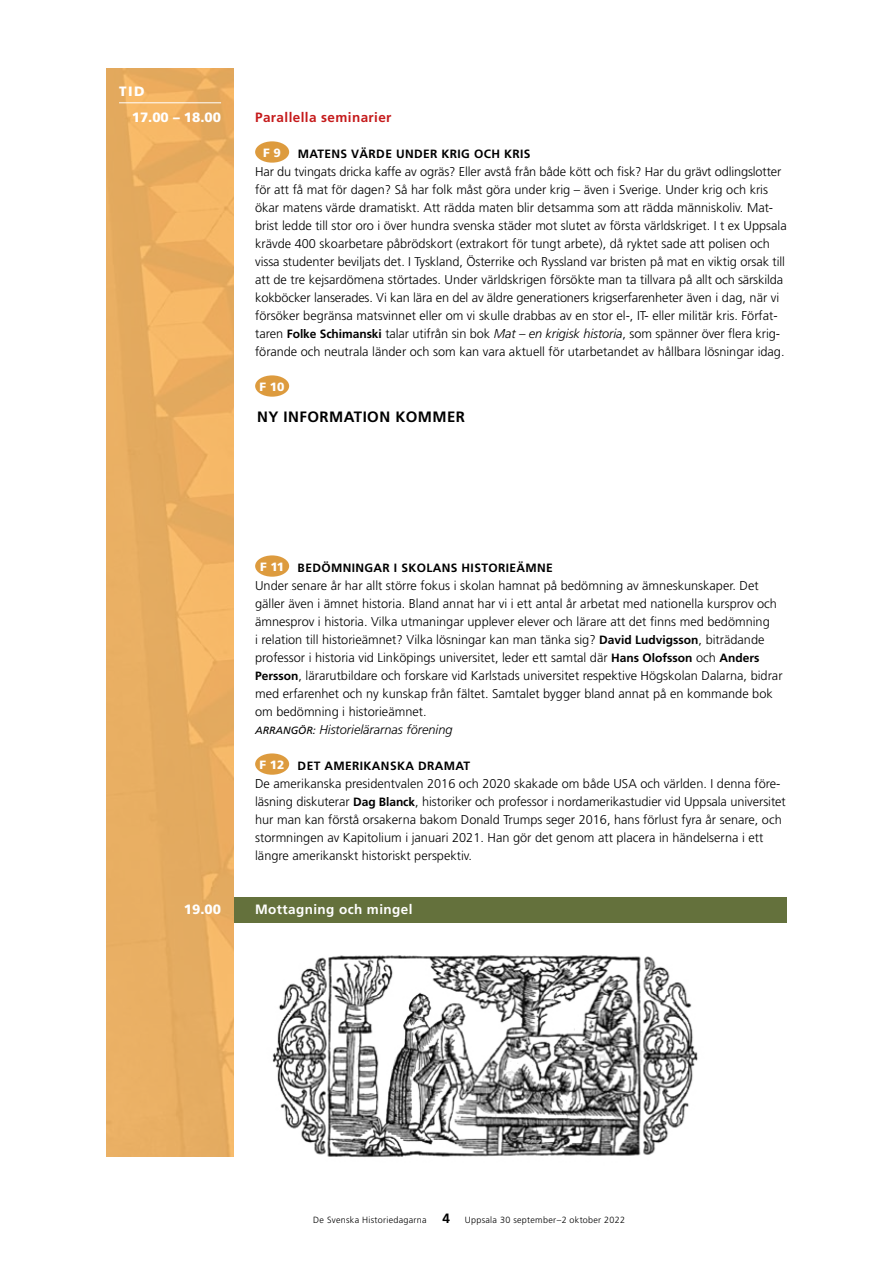
<style>
.page{position:relative;width:893px;height:1263px;background:#fff}
.page>*{position:absolute;margin:0;border:0;box-sizing:border-box;transform-origin:0 0}
.t1{font:700 15px "Frutiger";letter-spacing:.03em;color:#000}
.t2{font:700 13.5px "Frutiger";letter-spacing:.03em;color:#c51a1b}
.t3{font:900 13.5px "Frutiger";color:#fff}
.t4{font:700 13.5px "Frutiger";letter-spacing:.03em;color:#fff}
.t5{font:300 12.75px/18px "Frutiger";color:#000}
.t6{font:700 12px "Frutiger";letter-spacing:.03em;color:#000}
.t7{font:900 12px "Frutiger";color:#fff}
.t8{font:300 9px "Frutiger";letter-spacing:.03em;color:#000}
.s1{font-weight:700;color:#000}
.s2{font-weight:700;font-size:12px}
.s3{font-style:italic}
.s4{font-weight:900;color:#fff}
.s5{font-weight:400;font-style:italic;font-size:10.5px}
.s6{font-weight:700;font-size:13.5px}
</style>
<div class="page">
<div style="left:234px;top:897px;width:553px;height:25px;background:#64713c"></div>
<div style="left:106px;top:68px;width:128px;height:1089px;background:linear-gradient(to right,#e7ad62,#edb062)"></div>
<div style="left:255px;top:141px;width:34px;height:22px;background:#dd9b3e;border-radius:50%"></div>
<div style="left:255px;top:375px;width:34px;height:22px;background:#dd9b3e;border-radius:50%"></div>
<div style="left:255px;top:555px;width:34px;height:22px;background:#dd9b3e;border-radius:50%"></div>
<div style="left:255px;top:753px;width:34px;height:22px;background:#dd9b3e;border-radius:50%"></div>
<hr style="left:119px;top:102px;width:102px;height:1px;background:#fff">
<img style="left:272px;top:955px;width:426px;height:203px">
<p class="t3" style="left:119px;top:83px;width:27px">Tid</p>
<p class="t3" style="left:132px;top:109px;width:91px">17.00 – 18.00</p>
<p class="t2" style="left:255px;top:109px;width:138px">Parallella seminarier</p>
<p class="t7" style="left:263px;top:145px;width:40px">F 9 <span class="s1">Ma</span></p>
<p class="t6" style="left:317px;top:147px;width:89px">tens värde und</p>
<p class="t6" style="left:423px;top:147px;width:109px">er krig och kris</p>
<p class="t5" style="left:255px;top:163px;width:533px">Har du tvingats dricka kaffe av ogräs? Eller avstå från både kött och fisk? Har du grävt odlingslotter för att få mat för dagen? Så har folk måst göra under krig – även i Sverige. Under krig och kris ökar matens värde dramatiskt. Att rädda maten blir detsamma som att rädda människoliv. Mat&shy;brist ledde till stor oro i över hundra svenska städer mot slutet av första världskriget. I t ex Uppsala krävde 400 skoarbetare påbrödskort (extrakort för tungt arbete), då ryktet sade att polisen och vissa studenter beviljats det. I Tyskland, Österrike och Ryssland var bristen på mat en viktig orsak till att de tre kejsardömena störtades. Under världskrigen försökte man ta tillvara på allt och särskilda kokböcker lanserades. Vi kan lära en del av äldre generationers krigserfarenheter även i dag, när vi försöker begränsa matsvinnet eller om vi skulle drabbas av en stor el-, IT- eller militär kris. Förfat&shy;taren <span class="s2">Folke Schimanski</span> talar utifrån sin bok <span class="s3">Mat – en krigisk historia</span>, som spänner över flera krig&shy;förande och neutrala länder och som kan vara aktuell för utarbetandet av hållbara lösningar idag.</p>
<p class="t7" style="left:260px;top:379px;width:27px">F 10</p>
<p class="t1" style="left:257px;top:408px;width:42px">Ny info</p>
<p class="t1" style="left:320px;top:408px;width:147px">rmation kommer</p>
<p class="t6" style="left:260px;top:561px;width:105px"><span class="s4">F 11</span> Bedömninga</p>
<p class="t6" style="left:383px;top:561px;width:172px">r i skolans historieämne</p>
<p class="t5" style="left:255px;top:577px;width:529px">Under senare år har allt större fokus i skolan hamnat på bedömning av ämneskunskaper. Det gäller även i ämnet historia. Bland annat har vi i ett antal år arbetat med nationella kursprov och ämnesprov i historia. Vilka utmaningar upplever elever och lärare att det finns med bedömning<br>i relation till historieämnet? Vilka lösningar kan man tänka sig? <span class="s2">David Ludvigsson</span>, biträdande professor i historia vid Linköpings universitet, leder ett samtal där <span class="s2">Hans Olofsson</span> och <span class="s2">Anders Persson</span>, lärarutbildare och forskare vid Karlstads universitet respektive Högskolan Dalarna, bidrar med erfarenhet och ny kunskap från fältet. Samtalet bygger bland annat på en kommande bok om bedömning i historieämnet.<br><span class="s5">ARRANGÖR:</span> <span class="s3">Historielärarnas förening</span></p>
<p class="t6" style="left:260px;top:759px;width:114px"><span class="s4">F 12</span> Det amerikan</p>
<p class="t6" style="left:390px;top:759px;width:82px">ska dramat</p>
<p class="t5" style="left:255px;top:775px;width:532px">De amerikanska presidentvalen 2016 och 2020 skakade om både USA och världen. I denna före&shy;läsning diskuterar <span class="s2">Dag Blanck</span>, historiker och professor i nordamerikastudier vid Uppsala universitet hur man kan förstå orsakerna bakom Donald Trumps seger 2016, hans förlust fyra år senare, och stormningen av Kapitolium i januari 2021. Han gör det genom att placera in händelserna i ett längre amerikanskt historiskt perspektiv.</p>
<p class="t3" style="left:184px;top:901px;width:39px">19.00</p>
<p class="t4" style="left:255px;top:901px;width:159px">Mottagning och mingel</p>
<p class="t8" style="left:313px;top:1214px;width:313px">De Svenska Historiedagarna <span class="s6">4</span> Uppsala 30 september–2 oktober 2022</p>
</div>
